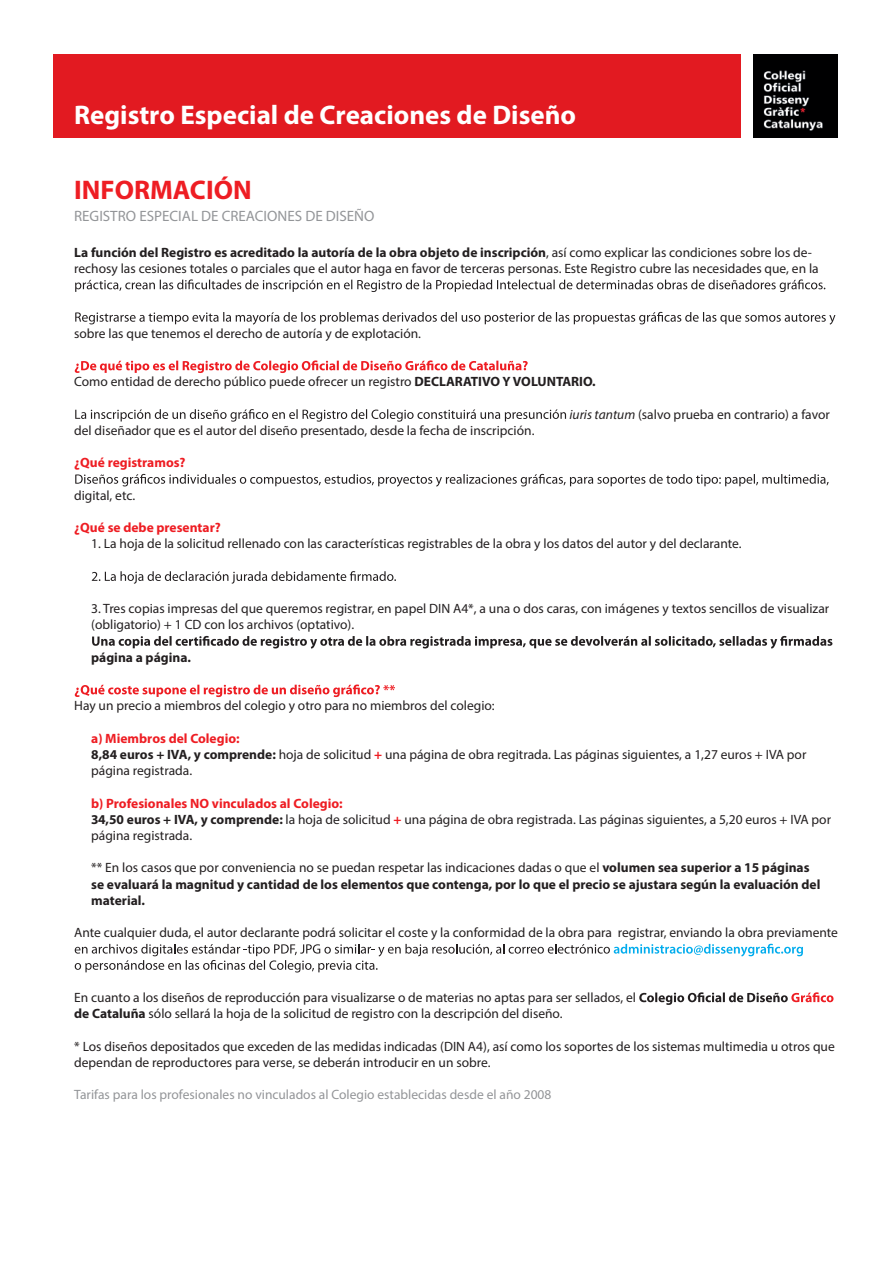
<style>
.page{position:relative;width:893px;height:1263px;background:#fff}
.page>*{position:absolute;margin:0;border:0;box-sizing:border-box;transform-origin:0 0}
.t1{font:700 27px "Myriad Pro";color:#fff}
.t2{font:700 27px "Myriad Pro";color:#ee1d23}
.t3{font:15px "Myriad Pro";color:#939598}
.t4{font:13.5px/16.2px "Myriad Pro";color:#231f20}
.t5{font:700 13.5px/16.2px "Myriad Pro";color:#231f20}
.t6{font:13.5px "Myriad Pro";color:#939598}
.t7{font:700 13.5px "Myriad Pro";color:#ee1d23}
.s1{font-weight:700}
.s2{font-style:italic}
.s3{font-weight:700;color:#ee1d23}
.s4{font-weight:400}
</style>
<div class="page">
<div style="left:54px;top:54px;width:687px;height:84px;background:#e21a21"></div>
<img style="left:754px;top:54px;width:84px;height:84px">
<svg style="left:75px;top:279px;width:750px;height:13px"></svg>
<svg style="left:75px;top:312px;width:760px;height:13px"></svg>
<svg style="left:75px;top:360px;width:453px;height:13px"></svg>
<svg style="left:75px;top:409px;width:491px;height:13px"></svg>
<svg style="left:75px;top:474px;width:754px;height:13px"></svg>
<svg style="left:92px;top:571px;width:304px;height:13px"></svg>
<svg style="left:92px;top:636px;width:740px;height:13px"></svg>
<svg style="left:75px;top:684px;width:320px;height:13px"></svg>
<svg style="left:75px;top:944px;width:728px;height:28px"></svg>
<svg style="left:639px;top:992px;width:194px;height:13px"></svg>
<h1 class="t1" style="left:74px;top:97px;width:503px">Registro Especial de Creaciones de Diseño</h1>
<h1 class="t2" style="left:74px;top:172px;width:179px">INFORMACIÓN</h1>
<p class="t3" style="left:74px;top:206px;width:302px">REGISTRO ESPECIAL DE CREACIONES DE DISEÑO</p>
<p class="t4" style="left:74px;top:244px;width:746px"><span class="s1">La función del Registro es acreditado la autoría de la obra objeto de inscripción</span>, así como explicar las condiciones sobre los de&shy;rechosy las cesiones totales o parciales que el autor haga en favor de terceras personas. Este Registro cubre las necesidades que, en la</p>
<p class="t4" style="left:74px;top:325px;width:348px">sobre las que tenemos el derecho de autoría y de explotación.</p>
<p class="t4" style="left:74px;top:374px;width:523px">Como entidad de derecho público puede ofrecer un registro <span class="s1">DECLARATIVO Y VOLUNTARIO.</span></p>
<p class="t4" style="left:569px;top:406px;width:262px"><span class="s2">iuris tantum</span> (salvo prueba en contrario) a favor</p>
<p class="t4" style="left:74px;top:422px;width:462px">del diseñador que es el autor del diseño presentado, desde la fecha de inscripción.</p>
<p class="t7" style="left:74px;top:454px;width:113px">¿Qué registramos?</p>
<p class="t4" style="left:74px;top:487px;width:62px">digital, etc.</p>
<p class="t7" style="left:74px;top:519px;width:148px">¿Qué se debe presentar?</p>
<p class="t4" style="left:91px;top:536px;width:652px">1. La hoja de la solicitud rellenado con las características registrables de la obra y los datos del autor y del declarante.</p>
<p class="t4" style="left:91px;top:600px;width:740px">3. Tres copias impresas del que queremos registrar, en papel DIN A4*, a una o dos caras, con imágenes y textos sencillos de visualizar (obligatorio) + 1 CD con los archivos (optativo).</p>
<p class="t5" style="left:91px;top:649px;width:101px">página a página.</p>
<p class="t4" style="left:74px;top:698px;width:422px">Hay un precio a miembros del colegio y otro para no miembros del colegio:</p>
<p class="t4" style="left:91px;top:730px;width:717px"><span class="s3">a) Miembros del Colegio:<br></span><span class="s1">8,84 euros + IVA, y comprende:</span> hoja de solicitud <span class="s3">+</span> una página de obra regitrada. Las páginas siguientes, a 1,27 euros + IVA por página registrada.</p>
<p class="t4" style="left:91px;top:795px;width:741px"><span class="s3">b) Profesionales NO vinculados al Colegio:<br></span><span class="s1">34,50 euros + IVA, y comprende:</span> la hoja de solicitud <span class="s3">+</span> una página de obra registrada. Las páginas siguientes, a 5,20 euros + IVA por página registrada.</p>
<p class="t5" style="left:91px;top:859px;width:731px"><span class="s4">** En los casos que por conveniencia no se puedan respetar las indicaciones dadas o que el</span> volumen sea superior a 15 páginas se evaluará la magnitud y cantidad de los elementos que contenga, por lo que el precio se ajustara según la evaluación del material.</p>
<p class="t4" style="left:74px;top:924px;width:765px">Ante cualquier duda, el autor declarante podrá solicitar el coste y la conformidad de la obra para registrar, enviando la obra previamente</p>
<p class="t4" style="left:74px;top:989px;width:563px">En cuanto a los diseños de reproducción para visualizarse o de materias no aptas para ser sellados, el <span class="s1">de Cataluña</span> sólo sellará la hoja de la solicitud de registro con la descripción del diseño.</p>
<p class="t4" style="left:74px;top:1038px;width:762px">* Los diseños depositados que exceden de las medidas indicadas (DIN A4), así como los soportes de los sistemas multimedia u otros que dependan de reproductores para verse, se deberán introducir en un sobre.</p>
<p class="t6" style="left:74px;top:1086px;width:479px">Tarifas para los profesionales no vinculados al Colegio establecidas desde el año 2008</p>
</div>
